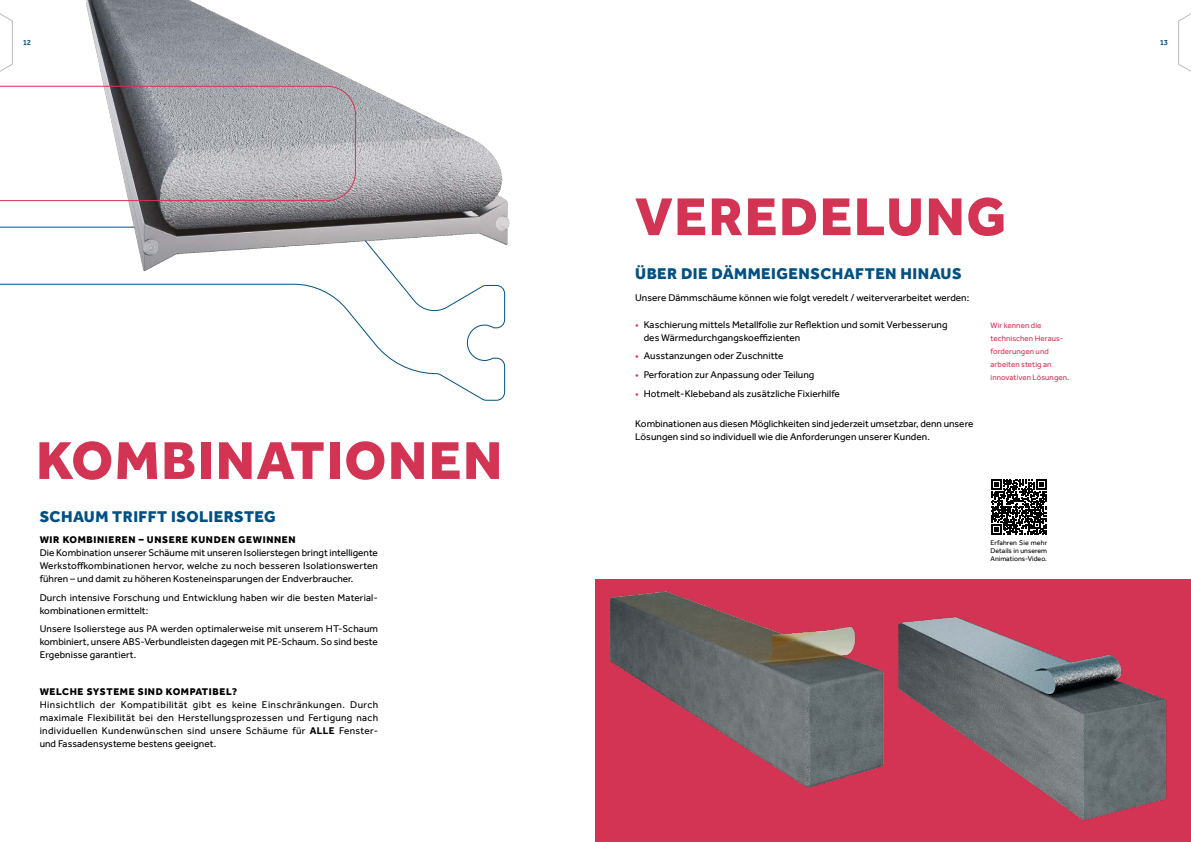
<style>
.page{position:relative;width:1191px;height:842px;background:#fff}
.page>*{position:absolute;margin:0;border:0;box-sizing:border-box;transform-origin:0 0}
.t1{font:800 55px "Effra";letter-spacing:.03em;color:#d43454}
.t2{font:800 16px "Effra";letter-spacing:.03em;color:#005083}
.t3{font:10px/13px "Effra";letter-spacing:.005em;color:#000}
.t4{font:800 10px "Effra";letter-spacing:.065em;color:#000}
.t5{font:8px/13px "Effra";letter-spacing:.005em;color:#d43454}
.t6{font:500 8px "Effra";color:#005083}
.t7{font:7px/8px "Effra";letter-spacing:.005em;color:#000;text-align:justify}
.s1{font-weight:700}
.s2{color:#d43454}
</style>
<div class="page">
<div style="left:595px;top:580px;width:596px;height:262px;background:#d43454"></div>
<svg style="left:300px;top:285px;width:205px;height:116px"></svg>
<img style="left:0;top:0;width:510px;height:285px">
<svg style="left:0;top:86px;width:356px;height:115px"></svg>
<img style="left:595px;top:579px;width:296px;height:209px">
<img style="left:891px;top:579px;width:300px;height:242px">
<svg style="left:0;top:0;width:12px;height:86px"></svg>
<svg style="left:1178px;top:13px;width:13px;height:59px"></svg>
<svg style="left:991px;top:479px;width:55px;height:56px"></svg>
<p class="t6" style="left:23px;top:38px;width:10px">12</p>
<p class="t6" style="left:1159px;top:38px;width:10px">13</p>
<h1 class="t1" style="left:36px;top:428px;width:467px">KOMBINATIONEN</h1>
<h2 class="t2" style="left:40px;top:507px;width:237px">SCHAUM TRIFFT ISOLIERSTEG</h2>
<p class="t4" style="left:40px;top:534px;width:257px">WIR KOMBINIEREN – UNSERE KUNDEN GEWINNEN</p>
<p class="t3" style="left:40px;top:546px;width:340px;text-align:justify">Die Kombination unserer Schäume mit unseren Isolierstegen bringt intelligente Werkstoffkombinationen hervor, welche zu noch besseren Isolationswerten führen – und damit zu höheren Kosteneinsparungen der Endverbraucher.</p>
<p class="t3" style="left:40px;top:591px;width:340px">Durch intensive Forschung und Entwicklung haben wir die besten Material&shy;kombinationen ermittelt:</p>
<p class="t3" style="left:40px;top:622px;width:340px;text-align:justify">Unsere Isolierstege aus PA werden optimalerweise mit unserem HT-Schaum kombiniert, unsere ABS-Verbundleisten dagegen mit PE-Schaum. So sind beste Ergebnisse garantiert.</p>
<p class="t4" style="left:40px;top:685px;width:199px">WELCHE SYSTEME SIND KOMPATIBEL?</p>
<p class="t3" style="left:40px;top:698px;width:340px;text-align:justify">Hinsichtlich der Kompatibilität gibt es keine Einschränkungen. Durch maximale Flexibilität bei den Herstellungsprozessen und Fertigung nach individuellen Kundenwünschen sind unsere Schäume für <span class="s1">ALLE</span> Fenster&shy;und Fassadensysteme bestens geeignet.</p>
<h1 class="t1" style="left:635px;top:184px;width:372px">VEREDELUNG</h1>
<h2 class="t2" style="left:635px;top:264px;width:328px">ÜBER DIE DÄMMEIGENSCHAFTEN HINAUS</h2>
<p class="t3" style="left:635px;top:291px;width:336px">Unsere Dämmschäume können wie folgt veredelt / weiterverarbeitet werden:</p>
<p class="t3" style="left:643px;top:318px;width:305px;text-indent:-8px"><span class="s2">•</span> Kaschierung mittels Metallfolie zur Reflektion und somit Verbesserung des Wärmedurchgangskoeffizienten</p>
<p class="t3" style="left:635px;top:349px;width:150px"><span class="s2">•</span> Ausstanzungen oder Zuschnitte</p>
<p class="t3" style="left:635px;top:368px;width:181px"><span class="s2">•</span> Perforation zur Anpassung oder Teilung</p>
<p class="t3" style="left:635px;top:387px;width:206px"><span class="s2">•</span> Hotmelt-Klebeband als zusätzliche Fixierhilfe</p>
<p class="t3" style="left:635px;top:417px;width:340px">Kombinationen aus diesen Möglichkeiten sind jederzeit umsetzbar, denn unsere<br>Lösungen sind so individuell wie die Anforderungen unserer Kunden.</p>
<p class="t5" style="left:990px;top:319px;width:80px">Wir kennen die technischen Heraus&shy;forderungen und arbeiten stetig an innovativen Lösungen.</p>
<p class="t7" style="left:990px;top:538px;width:58px">Erfahren Sie mehr Details in unserem Animations-Video.</p>
</div>
